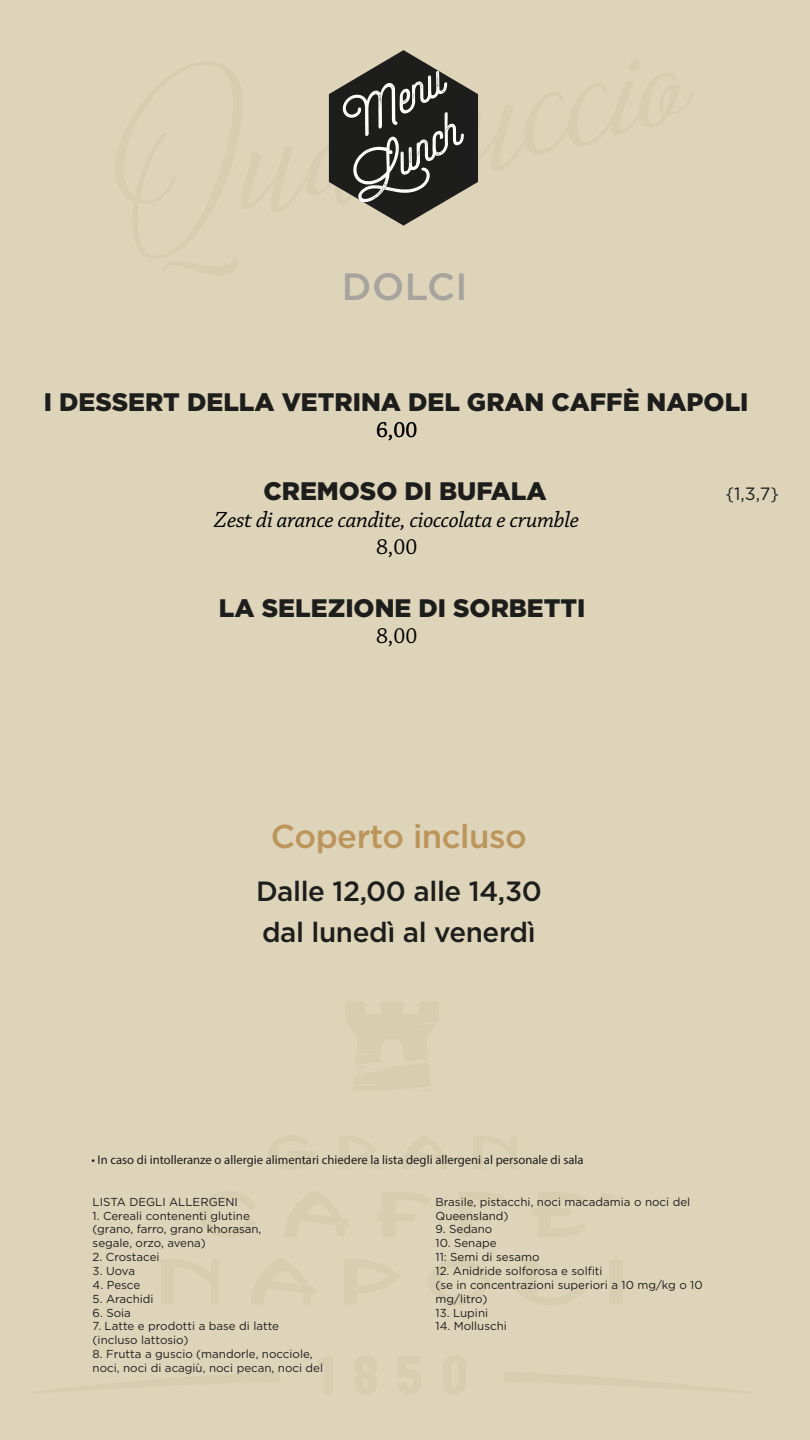
<style>
.page{position:relative;width:810px;height:1440px;background:#ddd4ba}
.page>*{position:absolute;margin:0;border:0;box-sizing:border-box;transform-origin:0 0}
.t1{font:56.1px/53px "Selfie Printed";color:#fff;text-align:center;scale:1.07 1}
.t2{font:500 38.03px "Gotham";letter-spacing:.01em;color:#a8a39d}
.t3{font:500 33px "Gotham";letter-spacing:-.015em;color:#bc955b}
.t4{font:500 27.75px/41.7px "Gotham";letter-spacing:-.015em;color:#1d1d1b}
.t5{font:900 25.35px "Gotham";color:#1d1d1b}
.t6{font:italic 23.17px "Chaparral Pro";letter-spacing:-.015em;color:#000}
.t7{font:22.8px "Chaparral Pro";color:#000}
.t8{font:17.85px "Gotham";color:#1d1d1b}
.t9{font:12.67px "Myriad Pro";color:#1d1d1b}
.t10{font:11.55px/13.9px "Gotham";color:#1d1d1b}
</style>
<div class="page">
<div style="left:610px;top:1259px;width:13px;height:45px;background:#d7cdb1"></div>
<svg style="left:328px;top:50px;width:151px;height:176px"></svg>
<h1 class="t1" style="left:311px;top:113px;width:124px;rotate:-29deg">Menu<br>Lunch</h1>
<h2 class="t2" style="left:342px;top:262px;width:127px">DOLCI</h2>
<h3 class="t5" style="left:44px;top:384px;width:706px">I DESSERT DELLA VETRINA DEL GRAN CAFFÈ NAPOLI</h3>
<h3 class="t7" style="left:376px;top:417px;width:43px">6,00</h3>
<h3 class="t5" style="left:263px;top:474px;width:285px">CREMOSO DI BUFALA</h3>
<h3 class="t6" style="left:214px;top:506px;width:366px">Zest di arance candite, cioccolata e crumble</h3>
<h3 class="t7" style="left:376px;top:534px;width:43px">8,00</h3>
<h3 class="t5" style="left:219px;top:590px;width:368px">LA SELEZIONE DI SORBETTI</h3>
<h3 class="t7" style="left:376px;top:623px;width:43px">8,00</h3>
<h3 class="t3" style="left:271px;top:815px;width:257px">Coperto incluso</h3>
<h3 class="t4" style="left:256px;top:870px;width:287px">Dalle 12,00 alle 14,30 dal lunedì al venerdì</h3>
<h3 class="t8" style="left:725px;top:483px;width:55px">{1,3,7}</h3>
<p class="t9" style="left:91px;top:1152px;width:494px">• In caso di intolleranze o allergie alimentari chiedere la lista degli allergeni al personale di sala</p>
<p class="t10" style="left:93px;top:1194px;width:147px">LISTA DEGLI ALLERGENI</p>
<p class="t10" style="left:93px;top:1208px;width:170px">1. Cereali contenenti glutine (grano, farro, grano khorasan, segale, orzo, avena)</p>
<p class="t10" style="left:93px;top:1250px;width:68px">2. Crostacei</p>
<p class="t10" style="left:93px;top:1264px;width:44px">3. Uova</p>
<p class="t10" style="left:93px;top:1278px;width:49px">4. Pesce</p>
<p class="t10" style="left:93px;top:1291px;width:63px">5. Arachidi</p>
<p class="t10" style="left:93px;top:1305px;width:40px">6. Soia</p>
<p class="t10" style="left:93px;top:1319px;width:188px">7. Latte e prodotti a base di latte (incluso lattosio)</p>
<p class="t10" style="left:93px;top:1347px;width:232px">8. Frutta a guscio (mandorle, nocciole, noci, noci di acagiù, noci pecan, noci del</p>
<p class="t10" style="left:436px;top:1194px;width:256px">Brasile, pistacchi, noci macadamia o noci del<br>Queensland)</p>
<p class="t10" style="left:436px;top:1222px;width:58px">9. Sedano</p>
<p class="t10" style="left:436px;top:1236px;width:106px">10. Senape<br>11: Semi di sesamo</p>
<p class="t10" style="left:436px;top:1264px;width:269px">12. Anidride solforosa e solfiti<br>(se in concentrazioni superiori a 10 mg/kg o 10 mg/litro)</p>
<p class="t10" style="left:436px;top:1305px;width:54px">13. Lupini</p>
<p class="t10" style="left:436px;top:1319px;width:73px">14. Molluschi</p>
</div>
